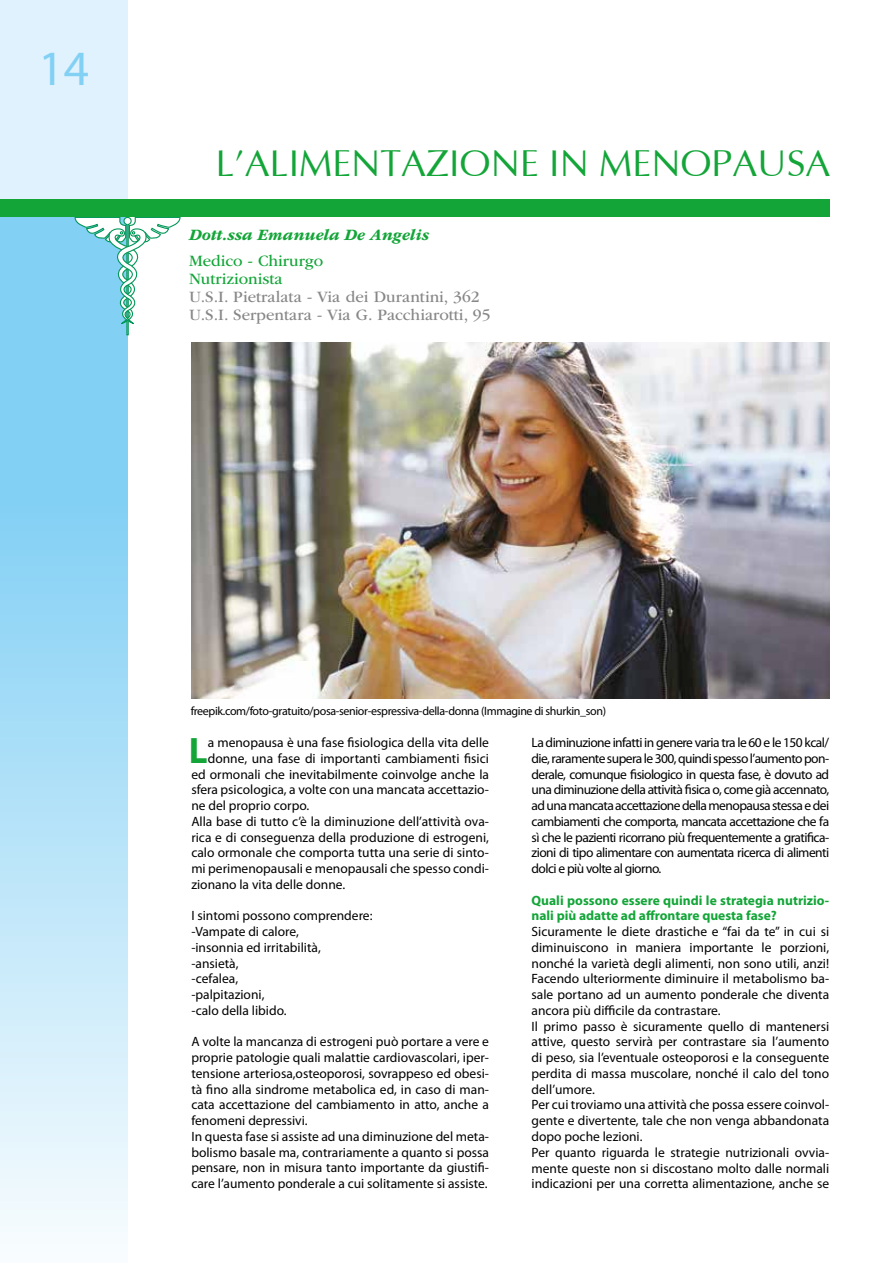
<style>
.page{position:relative;width:893px;height:1263px;background:#fff}
.page>*{position:absolute;margin:0;border:0;box-sizing:border-box;transform-origin:0 0}
.t1{font:49.5px "Myriad Pro";color:#83d0f5}
.t2{font:37.5px "Optima";color:#13a538}
.t3{font:700 36.9px "Myriad Pro";color:#13a538}
.t4{font:16.5px/18px "ITC Garamond Std";color:#878787}
.t5{font:16.5px/18px "ITC Garamond Std";color:#13a538}
.t6{font:italic 700 16.5px "ITC Garamond Std";color:#13a538}
.t7{font:13.5px/15.8px "Myriad Pro";color:#000}
.t8{font:700 13.5px/15.8px "Myriad Pro";color:#13a538}
.t9{font:12px "Myriad Pro";letter-spacing:-.03em;color:#000}
</style>
<div class="page">
<svg style="left:0;top:217px;width:128px;height:1015px;background:#addff8"></svg>
<div style="left:0;top:0;width:128px;height:200px;background:#dff2fd"></div>
<svg style="left:74px;top:217px;width:107px;height:110px"></svg>
<div style="left:0;top:200px;width:829px;height:17px;background:#13a538"></div>
<img style="left:191px;top:342px;width:638px;height:357px">
<h1 class="t1" style="left:38px;top:38px;width:52px">14</h1>
<h2 class="t2" style="left:216px;top:144px;width:616px">L’ALIMENTAZIONE IN MENOPAUSA</h2>
<p class="t6" style="left:189px;top:225px;width:242px">Dott.ssa Emanuela De Angelis</p>
<p class="t5" style="left:189px;top:252px;width:136px">Medico - Chirurgo<br>Nutrizionista</p>
<p class="t4" style="left:189px;top:288px;width:303px">U.S.I. Pietralata - Via dei Durantini, 362<br>U.S.I. Serpentara - Via G. Pacchiarotti, 95</p>
<p class="t9" style="left:191px;top:704px;width:417px">freepik.com/foto-gratuito/posa-senior-espressiva-della-donna (Immagine di shurkin_son)</p>
<h3 class="t3" style="left:189px;top:726px;width:20px">L</h3>
<p class="t7" style="left:208px;top:734px;width:283px">a menopausa è una fase fisiologica della vita delle</p>
<p class="t7" style="left:208px;top:750px;width:283px">donne, una fase di importanti cambiamenti fisici</p>
<p class="t7" style="left:191px;top:766px;width:299px">ed ormonali che inevitabilmente coinvolge anche la</p>
<p class="t7" style="left:191px;top:782px;width:299px">sfera psicologica, a volte con una mancata accettazio-</p>
<p class="t7" style="left:191px;top:797px;width:119px">ne del proprio corpo.</p>
<p class="t7" style="left:191px;top:813px;width:299px">Alla base di tutto c’è la diminuzione dell’attività ova-</p>
<p class="t7" style="left:191px;top:829px;width:299px">rica e di conseguenza della produzione di estrogeni,</p>
<p class="t7" style="left:191px;top:845px;width:299px">calo ormonale che comporta tutta una serie di sinto-</p>
<p class="t7" style="left:191px;top:860px;width:299px">mi perimenopausali e menopausali che spesso condi-</p>
<p class="t7" style="left:191px;top:876px;width:155px">zionano la vita delle donne.</p>
<p class="t7" style="left:191px;top:908px;width:183px">I sintomi possono comprendere: -Vampate di calore,<br>-insonnia ed irritabilità,<br>-ansietà,<br>-cefalea,<br>-palpitazioni,<br>-calo della libido.</p>
<p class="t7" style="left:191px;top:1034px;width:299px">A volte la mancanza di estrogeni può portare a vere e proprie patologie quali malattie cardiovascolari, iper&shy;tensione arteriosa,osteoporosi, sovrappeso ed obesi&shy;tà fino alla sindrome metabolica ed, in caso di man&shy;cata accettazione del cambiamento in atto, anche a fenomeni depressivi.<br>In questa fase si assiste ad una diminuzione del meta&shy;bolismo basale ma, contrariamente a quanto si possa pensare, non in misura tanto importante da giustifi&shy;care l’aumento ponderale a cui solitamente si assiste.</p>
<p class="t7" style="left:531px;top:734px;width:299px;text-align:justify">La diminuzione infatti in genere varia tra le 60 e le 150 kcal/ die, raramente supera le 300, quindi spesso l’aumento pon&shy;derale, comunque fisiologico in questa fase, è dovuto ad una diminuzione della attività fisica o, come già accennato, ad una mancata accettazione della menopausa stessa e dei cambiamenti che comporta, mancata accettazione che fa sì che le pazienti ricorrano più frequentemente a gratifica&shy;zioni di tipo alimentare con aumentata ricerca di alimenti dolci e più volte al giorno.</p>
<p class="t8" style="left:531px;top:892px;width:299px">Quali possono essere quindi le strategia nutrizio&shy;nali più adatte ad affrontare questa fase?</p>
<p class="t7" style="left:531px;top:923px;width:299px">Sicuramente le diete drastiche e “fai da te” in cui si diminuiscono in maniera importante le porzioni, nonché la varietà degli alimenti, non sono utili, anzi!<br>Facendo ulteriormente diminuire il metabolismo ba&shy;sale portano ad un aumento ponderale che diventa ancora più difficile da contrastare.<br>Il primo passo è sicuramente quello di mantenersi attive, questo servirà per contrastare sia l’aumento di peso, sia l’eventuale osteoporosi e la conseguente perdita di massa muscolare, nonché il calo del tono dell’umore.<br>Per cui troviamo una attività che possa essere coinvol&shy;gente e divertente, tale che non venga abbandonata dopo poche lezioni.<br>Per quanto riguarda le strategie nutrizionali ovvia&shy;mente queste non si discostano molto dalle normali indicazioni per una corretta alimentazione, anche se</p>
</div>
